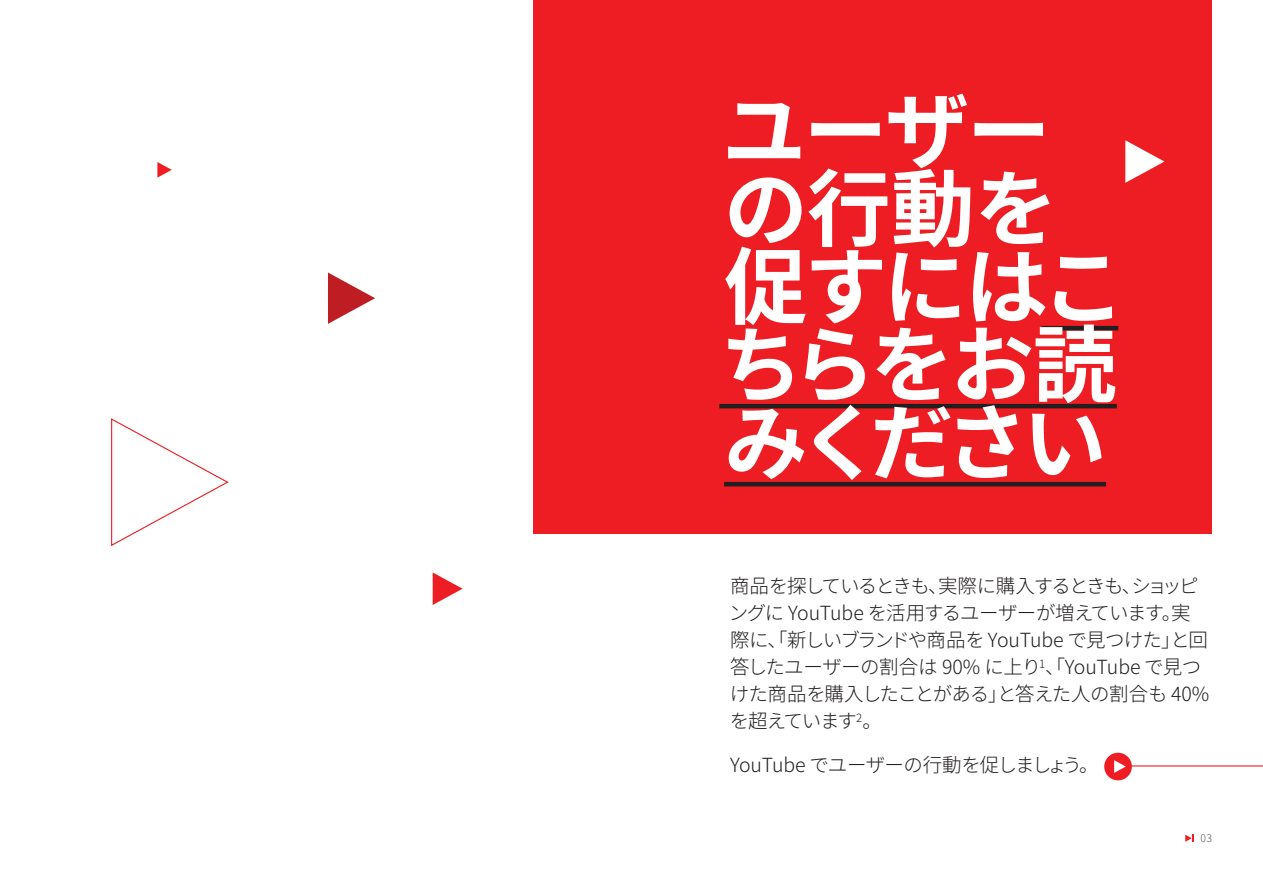
<style>
.page{position:relative;width:1263px;height:893px;background:#fff}
.page>*{position:absolute;margin:0;border:0;box-sizing:border-box;transform-origin:0 0}
.Big_head_white{font:700 84px/78px "Noto Sans JP";letter-spacing:-.045em;color:#fff}
.YT_1{font:300 19.5px/27px "Noto Sans JP";letter-spacing:-.04em;color:#231f20}
.YT_1-2{font:300 10.5px "Noto Sans JP";color:#57585a}
</style>
<div class="page">
<div style="left:533px;top:0;width:679px;height:534px;background:#ee1d23"></div>
<hr style="left:1121px;top:765px;width:142px;height:1px;background:#ee1d23">
<div style="left:1104px;top:753px;width:28px;height:27px;background:#ee1d23;border-radius:50%"></div>
<svg style="left:1114px;top:760px;width:12px;height:13px"></svg>
<svg style="left:328px;top:273px;width:47px;height:51px"></svg>
<svg style="left:111px;top:418px;width:118px;height:128px"></svg>
<svg style="left:433px;top:572px;width:30px;height:33px"></svg>
<svg style="left:157px;top:162px;width:15px;height:16px"></svg>
<svg style="left:1125px;top:140px;width:39px;height:43px"></svg>
<svg style="left:1185px;top:835px;width:9px;height:7px"></svg>
<hr style="left:1041px;top:326px;width:77px;height:4px;background:#231f20">
<hr style="left:719px;top:404px;width:398px;height:4px;background:#231f20">
<hr style="left:724px;top:482px;width:382px;height:4px;background:#231f20">
<p class="Big_head_white" style="left:719px;top:94px;width:408px">ユーザーの行動を促すにはこちらをお読みください</p>
<p class="YT_1" style="left:729px;top:573px;width:482px">商品を探しているときも、実際に購入するときも、ショッピングに YouTube を活用するユーザーが増えています。実際に、「新しいブランドや商品を YouTube で見つけた」と回答したユーザーの割合は 90% に上り<sup>1</sup>、「YouTube で見つけた商品を購入したことがある」と答えた人の割合も 40%を超えています<sup>2</sup>。</p>
<p class="YT_1" style="left:730px;top:752px;width:370px">YouTube でユーザーの行動を促しましょう。</p>
<p class="YT_1-2" style="left:1200px;top:833px;width:13px">03</p>
</div>
